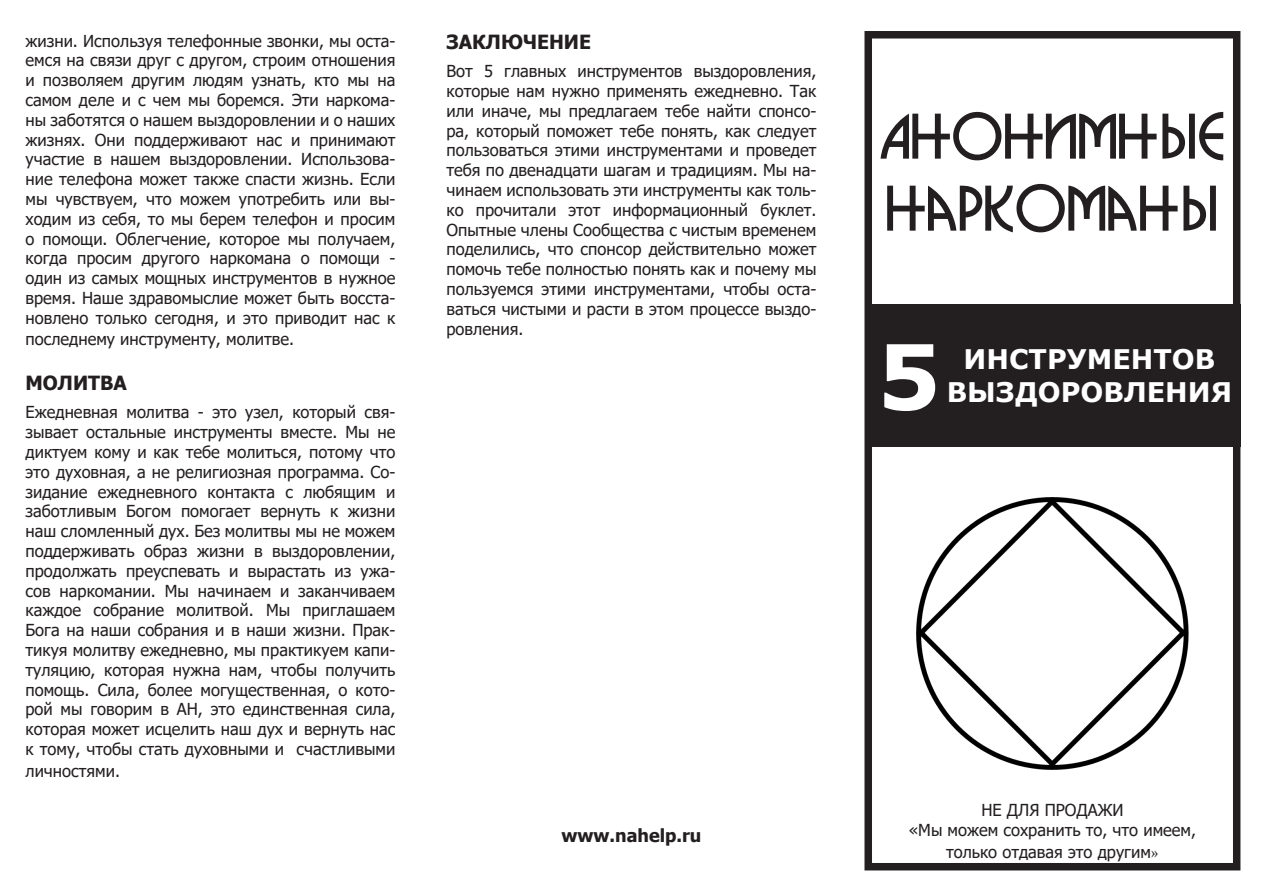
<style>
.page{position:relative;width:1263px;height:893px;background:#fff}
.page>*{position:absolute;margin:0;border:0;box-sizing:border-box;transform-origin:0 0}
.t1{font:700 90px "Verdana";color:#fff}
.t2{font:60px/72px "Busorama";color:#231f20}
.t3{font:700 27px "Verdana";color:#fff}
.t4{font:700 19.5px "Tahoma";color:#231f20}
.t5{font:700 18px "Tahoma";color:#231f20}
.body_text{font:16.5px/19.8px "Tahoma";color:#231f20;text-align:justify}
.s1{font-family:"Minion Pro";font-size:18px}
</style>
<div class="page">
<div style="left:864px;top:31px;width:376px;height:839px;border:8px solid #231f20"></div>
<div style="left:864px;top:304px;width:376px;height:142px;background:#231f20"></div>
<img style="left:916px;top:497px;width:273px;height:273px">
<p class="body_text" style="left:26px;top:32px;width:371px">жизни. Используя телефонные звонки, мы оста&shy;емся на связи друг с другом, строим отношения и позволяем другим людям узнать, кто мы на самом деле и с чем мы боремся. Эти наркома&shy;ны заботятся о нашем выздоровлении и о наших жизнях. Они поддерживают нас и принимают участие в нашем выздоровлении. Использова&shy;ние телефона может также спасти жизнь. Если мы чувствуем, что можем употребить или вы&shy;ходим из себя, то мы берем телефон и просим о помощи. Облегчение, которое мы получаем, когда просим другого наркомана о помощи - один из самых мощных инструментов в нужное время. Наше здравомыслие может быть восста&shy;новлено только сегодня, и это приводит нас к</p>
<p class="body_text" style="left:26px;top:330px;width:270px">последнему инструменту, молитве.</p>
<p class="t4" style="left:26px;top:369px;width:103px">МОЛИТВА</p>
<p class="body_text" style="left:26px;top:403px;width:371px">Ежедневная молитва - это узел, который свя&shy;зывает остальные инструменты вместе. Мы не диктуем кому и как тебе молиться, потому что это духовная, а не религиозная программа. Со&shy;зидание ежедневного контакта с любящим и заботливым Богом помогает вернуть к жизни наш сломленный дух. Без молитвы мы не можем поддерживать образ жизни в выздоровлении, продолжать преуспевать и вырастать из ужа&shy;сов наркомании. Мы начинаем и заканчиваем каждое собрание молитвой. Мы приглашаем Бога на наши собрания и в наши жизни. Прак&shy;тикуя молитву ежедневно, мы практикуем капи&shy;туляцию, которая нужна нам, чтобы получить помощь. Сила, более могущественная, о кото&shy;рой мы говорим в АН, это единственная сила, которая может исцелить наш дух и вернуть нас к тому, чтобы стать духовными и счастливыми</p>
<p class="body_text" style="left:26px;top:762px;width:96px">личностями.</p>
<p class="t4" style="left:446px;top:28px;width:146px">ЗАКЛЮЧЕНИЕ</p>
<p class="body_text" style="left:446px;top:62px;width:371px">Вот 5 главных инструментов выздоровления, которые нам нужно применять ежедневно. Так или иначе, мы предлагаем тебе найти спонсо&shy;ра, который поможет тебе понять, как следует пользоваться этими инструментами и проведет тебя по двенадцати шагам и традициям. Мы на&shy;чинаем использовать эти инструменты как толь&shy;ко прочитали этот информационный буклет.<br>Опытные члены Сообщества с чистым временем поделились, что спонсор действительно может помочь тебе полностью понять как и почему мы пользуемся этими инструментами, чтобы оста&shy;ваться чистыми и расти в этом процессе выздо&shy;ровления.</p>
<p class="t5" style="left:561px;top:823px;width:141px">www.nahelp.ru</p>
<p class="t2" style="left:879px;top:98px;width:348px">АНОНИМНЫЕ<br>НаРКОМаНЫ</p>
<p class="t1" style="left:877px;top:313px;width:65px">5</p>
<p class="t3" style="left:964px;top:340px;width:253px">ИНСТРУМЕНТОВ</p>
<p class="t3" style="left:947px;top:373px;width:287px">ВЫЗДОРОВЛЕНИЯ</p>
<p class="body_text" style="left:981px;top:801px;width:144px">НЕ ДЛЯ ПРОДАЖИ</p>
<p class="body_text" style="left:909px;top:820px;width:289px;line-height:21.6px;text-align:center">«Мы можем сохранить то, что имеем, только отдавая это другим<span class="s1">»</span></p>
</div>
